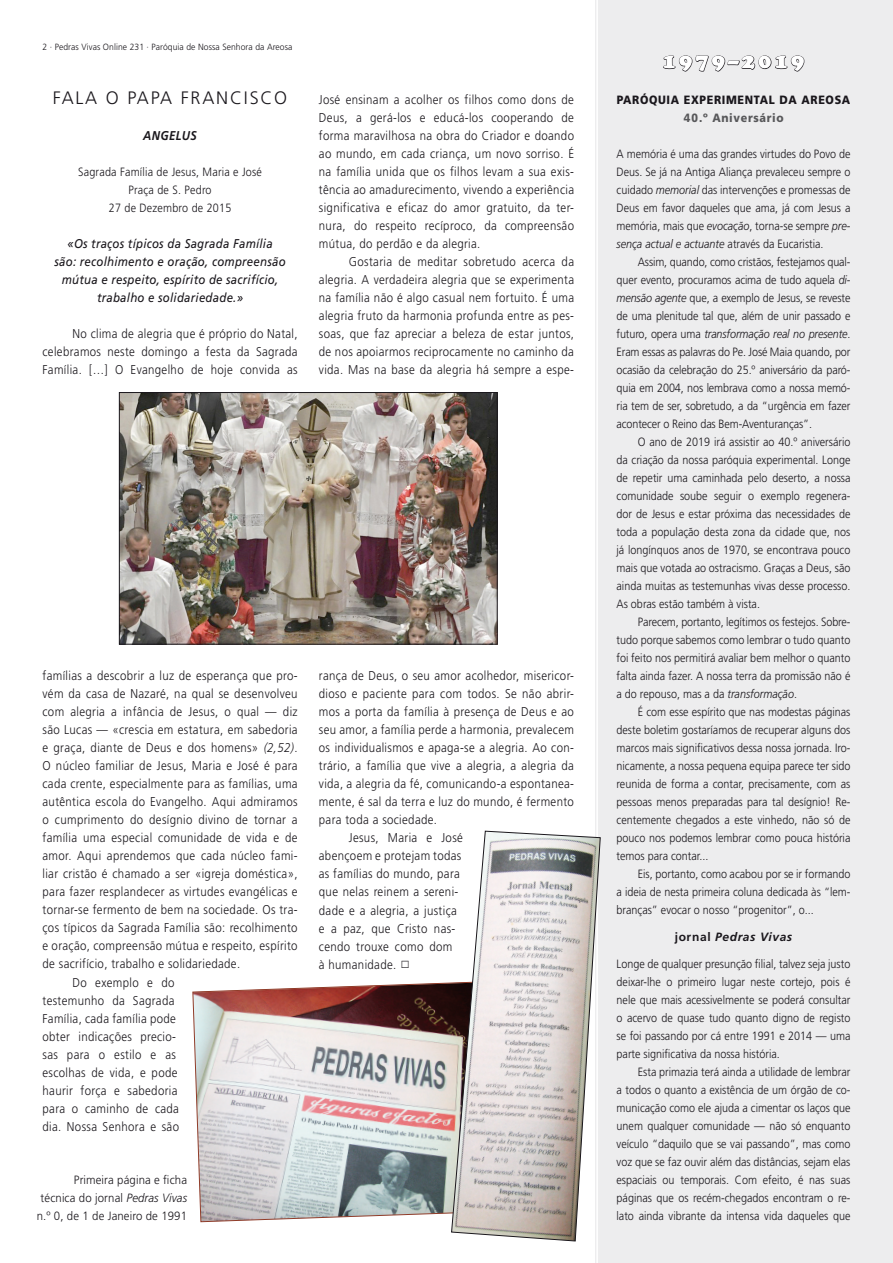
<style>
.page{position:relative;width:893px;height:1263px;background:#fff}
.page>*{position:absolute;margin:0;border:0;box-sizing:border-box;transform-origin:0 0}
.t1{font:21px "Cooper Black Std";letter-spacing:.15em;color:#fff}
.t2{font:300 18px "Frutiger Pro";letter-spacing:.1em;color:#1a171c}
.t3{font:300 12.75px/18px "Frutiger Pro";letter-spacing:.03em;color:#1a171c;text-align:justify;scale:.9 1}
.t4{font:italic 12.75px/18px "Frutiger Pro";letter-spacing:.02em;color:#1a171c;text-align:center;scale:.9 1}
.t5{font:italic 700 12.75px "Frutiger Pro";letter-spacing:.03em;color:#1a171c;scale:.9 1}
.t6{font:300 12px/18px "Frutiger Pro";color:#1a171c;text-align:justify;scale:.9 1}
.t7{font:300 12px/18px "Frutiger Pro";color:#1a171c;text-align:right;scale:.95 1}
.t8{font:300 12px/18px "Frutiger Pro";letter-spacing:.02em;color:#1a171c;text-align:center;scale:.9 1}
.t9{font:900 12px "Frutiger Pro";letter-spacing:.06em;color:#1a171c;scale:.9 1}
.t10{font:italic 700 12px "Frutiger Pro";letter-spacing:.05em;color:#1a171c}
.t11{font:900 12px "Frutiger Pro";letter-spacing:.06em;color:#58585a;scale:.9 1}
.t12{font:300 9px "Frutiger Pro";letter-spacing:.01em;color:#1a171c;scale:.95 1}
.s1{font-style:italic}
.s2{font-style:normal}
</style>
<div class="page">
<img style="left:192px;top:982px;width:259px;height:240px">
<div style="left:595px;top:0;width:298px;height:1263px;background:#ededee"></div>
<hr style="left:596px;top:1px;width:2px;height:1261px;background:#fff">
<img style="left:121px;top:394px;width:374px;height:248px">
<div style="left:119px;top:392px;width:378px;height:252px;border:1px solid #1a171c"></div>
<svg style="left:663px;top:55px;width:142px;height:17px"></svg>
<svg style="left:451px;top:831px;width:150px;height:410px"></svg>
<p class="t12" style="left:43px;top:42px;width:265px">2 · Pedras Vivas Online 231 · Paróquia de Nossa Senhora da Areosa</p>
<h2 class="t2" style="left:53px;top:87px;width:87px">Fa la o papa</h2>
<h2 class="t2" style="left:181px;top:87px;width:108px">Francisco</h2>
<p class="t5" style="left:143px;top:128px;width:60px">Angelus</p>
<p class="t8" style="left:78px;top:163px;width:206px">Sagrada Família de Jesus, Maria e José<br>Praça de S. Pedro<br>27 de Dezembro de 2015</p>
<p class="t4" style="left:54px;top:235px;width:258px">«Os traços típicos da Sagrada Família<br>são: recolhimento e oração, compreensão mútua e respeito, espírito de sacrifício, trabalho e solidariedade.»</p>
<p class="t3" style="left:43px;top:325px;width:285px;text-indent:30px">No clima de alegria que é próprio do Natal, celebramos neste domingo a festa da Sagrada Família. […] O Evangelho de hoje convida as</p>
<p class="t3" style="left:319px;top:91px;width:285px">José ensinam a acolher os filhos como dons de Deus, a gerá-los e educá-‑los cooperando de forma maravilhosa na obra do C riador e doando ao mundo, em cada criança, um novo sorriso. É na família unida que os filhos levam a sua exis&shy;tência ao amadurecimento, vivendo a experiência significativa e eficaz do amor gratuito, da ter&shy;nura, do respeito recíproco, da compreensão mútua, do perdão e da alegria.</p>
<p class="t3" style="left:319px;top:253px;width:285px;text-indent:30px">Gostaria de meditar sobretudo acerca da alegria. A verdadeira alegria que se experimenta na família não é algo casual nem fortuito. É uma alegria fruto da harmonia profunda entre as pes&shy;soas, que faz apreciar a beleza de estar juntos, de nos apoiarmos reciprocamente no caminho da vida. Mas na base da alegria há sempre a espe-</p>
<p class="t3" style="left:43px;top:667px;width:285px">famílias a descobrir a luz de esperança que pro-</p>
<p class="t3" style="left:43px;top:685px;width:285px">vém da casa de Nazaré, na qual se desenvolveu</p>
<p class="t3" style="left:43px;top:703px;width:285px">com alegria a infância de Jesus, o qual — diz</p>
<p class="t3" style="left:43px;top:721px;width:285px">são Lucas — «crescia em estatura, em sabedoria</p>
<p class="t3" style="left:43px;top:739px;width:285px">e graça, diante de Deus e dos homens» <span class="s1">(2,52)</span>.</p>
<p class="t3" style="left:43px;top:757px;width:285px">O núcleo familiar de Jesus, Maria e José é para</p>
<p class="t3" style="left:43px;top:775px;width:285px">cada crente, especialmente para as famílias, uma</p>
<p class="t3" style="left:43px;top:793px;width:285px">autêntica escola do Evangelho. Aqui admiramos</p>
<p class="t3" style="left:43px;top:811px;width:285px">o cumprimento do desígnio divino de tornar a</p>
<p class="t3" style="left:43px;top:829px;width:285px">família uma especial comunidade de vida e de</p>
<p class="t3" style="left:43px;top:847px;width:285px">amor. Aqui aprendemos que cada núcleo fami-</p>
<p class="t3" style="left:43px;top:865px;width:285px">liar cristão é chamado a ser «igreja doméstica»,</p>
<p class="t3" style="left:43px;top:883px;width:285px">para fazer resplandecer as virtudes evangélicas e</p>
<p class="t3" style="left:43px;top:901px;width:285px">tornar-se fermento de bem na sociedade. Os tra-</p>
<p class="t3" style="left:43px;top:919px;width:285px">ços típicos da Sagrada Família são: recolhimento</p>
<p class="t3" style="left:43px;top:937px;width:285px">e oração, compreensão mútua e respeito, espírito</p>
<p class="t3" style="left:43px;top:955px;width:221px">de sacrifício, trabalho e solidariedade.</p>
<p class="t3" style="left:73px;top:973px;width:115px">Do exemplo e do</p>
<p class="t3" style="left:43px;top:991px;width:148px">testemunho da Sagrada</p>
<p class="t3" style="left:43px;top:1009px;width:150px">Família, cada família pode</p>
<p class="t3" style="left:43px;top:1027px;width:150px">obter indicações precio-</p>
<p class="t3" style="left:43px;top:1045px;width:150px">sas para o estilo e as</p>
<p class="t3" style="left:43px;top:1063px;width:152px">escolhas de vida, e pode</p>
<p class="t3" style="left:43px;top:1081px;width:152px">haurir força e sabedoria</p>
<p class="t3" style="left:43px;top:1099px;width:153px">para o caminho de cada</p>
<p class="t3" style="left:43px;top:1117px;width:153px">dia. Nossa Senhora e são</p>
<p class="t7" style="left:37px;top:1171px;width:160px">Primeira página e ficha técnica do jornal <span class="s1">Pedras Vivas </span>n.º 0, de 1 de Janeiro de 1991</p>
<p class="t3" style="left:319px;top:667px;width:285px">rança de Deus, o seu amor acolhedor, misericor-</p>
<p class="t3" style="left:319px;top:685px;width:285px">dioso e paciente para com todos. Se não abrir-</p>
<p class="t3" style="left:319px;top:703px;width:285px">mos a porta da família à presença de Deus e ao</p>
<p class="t3" style="left:319px;top:721px;width:285px">seu amor, a família perde a harmonia, prevalecem</p>
<p class="t3" style="left:319px;top:739px;width:285px">os individualismos e apaga-se a alegria. Ao con-</p>
<p class="t3" style="left:319px;top:757px;width:285px">trário, a família que vive a alegria, a alegria da</p>
<p class="t3" style="left:319px;top:775px;width:285px">vida, a alegria da fé, comunicando-a espontanea-</p>
<p class="t3" style="left:319px;top:793px;width:285px">mente, é sal da terra e luz do mundo, é fermento</p>
<p class="t3" style="left:319px;top:811px;width:133px">para toda a sociedade.</p>
<p class="t3" style="left:349px;top:829px;width:128px">Jesus, Maria e José</p>
<p class="t3" style="left:319px;top:847px;width:160px">abençoem e protejam todas</p>
<p class="t3" style="left:319px;top:865px;width:158px">as famílias do mundo, para</p>
<p class="t3" style="left:319px;top:883px;width:157px">que nelas reinem a sereni-</p>
<p class="t3" style="left:319px;top:901px;width:155px">dade e a alegria, a justiça</p>
<p class="t3" style="left:319px;top:919px;width:153px">e a paz, que Cristo nas-</p>
<p class="t3" style="left:319px;top:937px;width:150px">cendo trouxe como dom</p>
<p class="t3" style="left:319px;top:955px;width:104px">à humanidade. ☐</p>
<h1 class="t1" style="left:663px;top:48px;width:143px">1979–2019</h1>
<p class="t9" style="left:617px;top:93px;width:261px">PARÓQUIA EXPERIMENTAL DA AREOSA</p>
<p class="t11" style="left:683px;top:111px;width:113px">40.º ANIVERSÁRIO</p>
<p class="t6" style="left:617px;top:145px;width:261px">A memória é uma das grandes virtudes do Povo de Deus. Se já na Antiga Aliança prevaleceu sempre o cuidado <span class="s1">memorial</span> das intervenções e promessas de Deus em favor daqueles que ama, já com Jesus a memória, mais que <span class="s1">evocação</span>, torna-se sempre <span class="s1">pre&shy;sença actual e actuante</span> através da Eucaristia.</p>
<p class="t6" style="left:617px;top:253px;width:261px;text-indent:21px">Assim, quando, como cristãos, festejamos qual&shy;quer evento, procuramos acima de tudo aquela <span class="s1">di&shy;mensão agente</span> que, a exemplo de Jesus, se reveste de uma plenitude tal que, além de unir passado e futuro, opera uma <span class="s1">transformação real no presente</span>.<br>Eram essas as palavras do Pe. José Maia quando, por ocasião da celebração do 25.º aniversário da paró&shy;quia em 2004, nos lembrava como a nossa memó&shy;ria tem de ser, sobretudo, a da “urgência em fazer acontecer o Reino das Bem-Aventuranças”.</p>
<p class="t6" style="left:617px;top:433px;width:261px;text-indent:21px">O ano de 2019 irá assistir ao 40.º aniversário da criação da nossa paróquia experimental. Longe de repetir uma caminhada pelo deserto, a nossa comunidade soube seguir o exemplo regenera&shy;dor de Jesus e estar próxima das necessidades de toda a população desta zona da cidade que, nos já longínquos anos de 1970, se encontrava pouco mais que votada ao ostracismo. Graças a Deus, são ainda muitas as testemunhas vivas desse processo.<br>As obras estão também à vista.</p>
<p class="t6" style="left:617px;top:613px;width:261px;text-indent:21px">Parecem, portanto, legítimos os festejos. Sobre&shy;tudo porque sabemos como lembrar o tudo quanto foi feito nos permitirá avaliar bem melhor o quanto falta ainda fazer. A nossa terra da promissão não é a do repouso, mas a da <span class="s1">transformação</span>.</p>
<p class="t6" style="left:617px;top:703px;width:261px;text-indent:21px">É com esse espírito que nas modestas páginas deste boletim gostaríamos de recuperar alguns dos marcos mais significativos dessa nossa jornada. Iro&shy;nicamente, a nossa pequena equipa parece ter sido reunida de forma a contar, precisamente, com as pessoas menos preparadas para tal desígnio! Re&shy;centemente chegados a este vinhedo, não só de pouco nos podemos lembrar como pouca história temos para contar...</p>
<p class="t6" style="left:617px;top:865px;width:261px;text-indent:21px">Eis, portanto, como acabou por se ir formando a ideia de nesta primeira coluna dedicada às “lem&shy;branças” evocar o nosso “progenitor”, o...</p>
<p class="t10" style="left:675px;top:930px;width:119px"><span class="s2">jornal</span> Pedras Vivas</p>
<p class="t6" style="left:617px;top:955px;width:261px">Longe de qualquer presunção filial, talvez seja justo deixar-lhe o primeiro lugar neste cortejo, pois é nele que mais acessivelmente se poderá consultar o acervo de quase tudo quanto digno de registo se foi passando por cá entre 1991 e 2014 — uma parte significativa da nossa história.</p>
<p class="t6" style="left:617px;top:1063px;width:261px;text-indent:21px">Esta primazia terá ainda a utilidade de lembrar a todos o quanto a existência de um órgão de co&shy;municação como ele ajuda a cimentar os laços que unem qualquer comunidade — não só enquanto veículo “daquilo que se vai passando”, mas como voz que se faz ouvir além das distâncias, sejam elas espaciais ou temporais. Com efeito, é nas suas páginas que os recém-‑chegados encontram o re&shy;lato ainda vibrante da intensa vida daqueles que</p>
</div>
